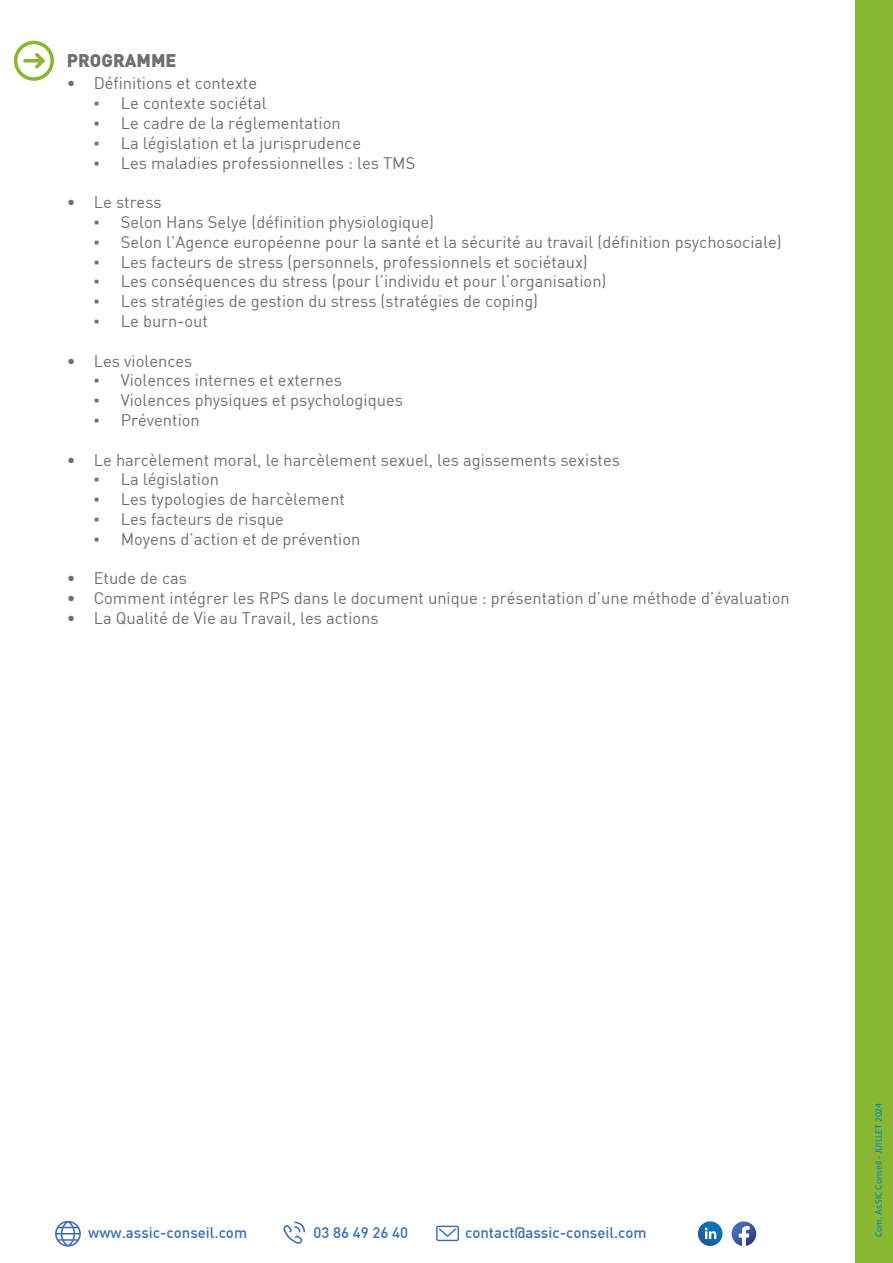
<style>
.page{position:relative;width:893px;height:1263px;background:#fff}
.page>*{position:absolute;margin:0;border:0;box-sizing:border-box;transform-origin:0 0}
.t1{font:900 18px "DIN";color:#6e6f72}
.t2{font:16.5px "DIN";color:#6e6f72}
.t3{font:500 15px "DIN";color:#3a6db6}
.t4{font:9.3px "Myriad Pro";color:#0081c2}
.s1{font-family:"Times New Roman"}
</style>
<div class="page">
<div style="left:855px;top:0;width:38px;height:1263px;background:#8ab731"></div>
<svg style="left:732px;top:1221px;width:24px;height:25px"></svg>
<svg style="left:698px;top:1221px;width:24px;height:25px"></svg>
<svg style="left:705px;top:1227px;width:11px;height:12px"></svg>
<svg style="left:55px;top:1221px;width:26px;height:25px"></svg>
<svg style="left:436px;top:1225px;width:23px;height:16px"></svg>
<svg style="left:283px;top:1222px;width:22px;height:22px"></svg>
<svg style="left:14px;top:41px;width:40px;height:40px"></svg>
<p class="t1" style="left:67px;top:49px;width:111px">PROGRAMME</p>
<p class="t2" style="left:67px;top:73px;width:192px">• Définitions et contexte</p>
<p class="t2" style="left:94px;top:93px;width:174px"><span class="s1">▪</span> Le contexte sociétal</p>
<p class="t2" style="left:94px;top:113px;width:249px"><span class="s1">▪</span> Le cadre de la réglementation</p>
<p class="t2" style="left:94px;top:132px;width:269px"><span class="s1">▪</span> La législation et la jurisprudence</p>
<p class="t2" style="left:94px;top:152px;width:323px"><span class="s1">▪</span> Les maladies professionnelles : les TMS</p>
<p class="t2" style="left:67px;top:192px;width:97px">• Le stress</p>
<p class="t2" style="left:94px;top:212px;width:342px"><span class="s1">▪</span> Selon Hans Selye (définition physiologique)</p>
<p class="t2" style="left:94px;top:231px;width:690px"><span class="s1">▪</span> Selon l’Agence européenne pour la santé et la sécurité au travail (définition psychosociale)</p>
<p class="t2" style="left:94px;top:251px;width:496px"><span class="s1">▪</span> Les facteurs de stress (personnels, professionnels et sociétaux)</p>
<p class="t2" style="left:94px;top:271px;width:514px"><span class="s1">▪</span> Les conséquences du stress (pour l’individu et pour l’organisation)</p>
<p class="t2" style="left:94px;top:291px;width:446px"><span class="s1">▪</span> Les stratégies de gestion du stress (stratégies de coping)</p>
<p class="t2" style="left:94px;top:311px;width:116px"><span class="s1">▪</span> Le burn-out</p>
<p class="t2" style="left:67px;top:350px;width:127px">• Les violences</p>
<p class="t2" style="left:94px;top:370px;width:250px"><span class="s1">▪</span> Violences internes et externes</p>
<p class="t2" style="left:94px;top:390px;width:311px"><span class="s1">▪</span> Violences physiques et psychologiques</p>
<p class="t2" style="left:94px;top:410px;width:108px"><span class="s1">▪</span> Prévention</p>
<p class="t2" style="left:67px;top:449px;width:555px">• Le harcèlement moral, le harcèlement sexuel, les agissements sexistes</p>
<p class="t2" style="left:94px;top:469px;width:127px"><span class="s1">▪</span> La législation</p>
<p class="t2" style="left:94px;top:489px;width:253px"><span class="s1">▪</span> Les typologies de harcèlement</p>
<p class="t2" style="left:94px;top:509px;width:192px"><span class="s1">▪</span> Les facteurs de risque</p>
<p class="t2" style="left:94px;top:528px;width:268px"><span class="s1">▪</span> Moyens d’action et de prévention</p>
<p class="t2" style="left:67px;top:568px;width:122px">• Etude de cas</p>
<p class="t2" style="left:67px;top:588px;width:725px">• Comment intégrer les RPS dans le document unique : présentation d’une méthode d’évaluation</p>
<p class="t2" style="left:67px;top:608px;width:314px">• La Qualité de Vie au Travail, les actions</p>
<p class="t3" style="left:88px;top:1223px;width:160px">www.assic-conseil.com</p>
<p class="t3" style="left:314px;top:1223px;width:96px">03 86 49 26 40</p>
<p class="t3" style="left:465px;top:1223px;width:183px">contact@assic-conseil.com</p>
<p class="t4" style="left:873px;top:1237px;width:136px;rotate:-90deg">Com. As.SIC Conseil - JUILLET 2024</p>
</div>
